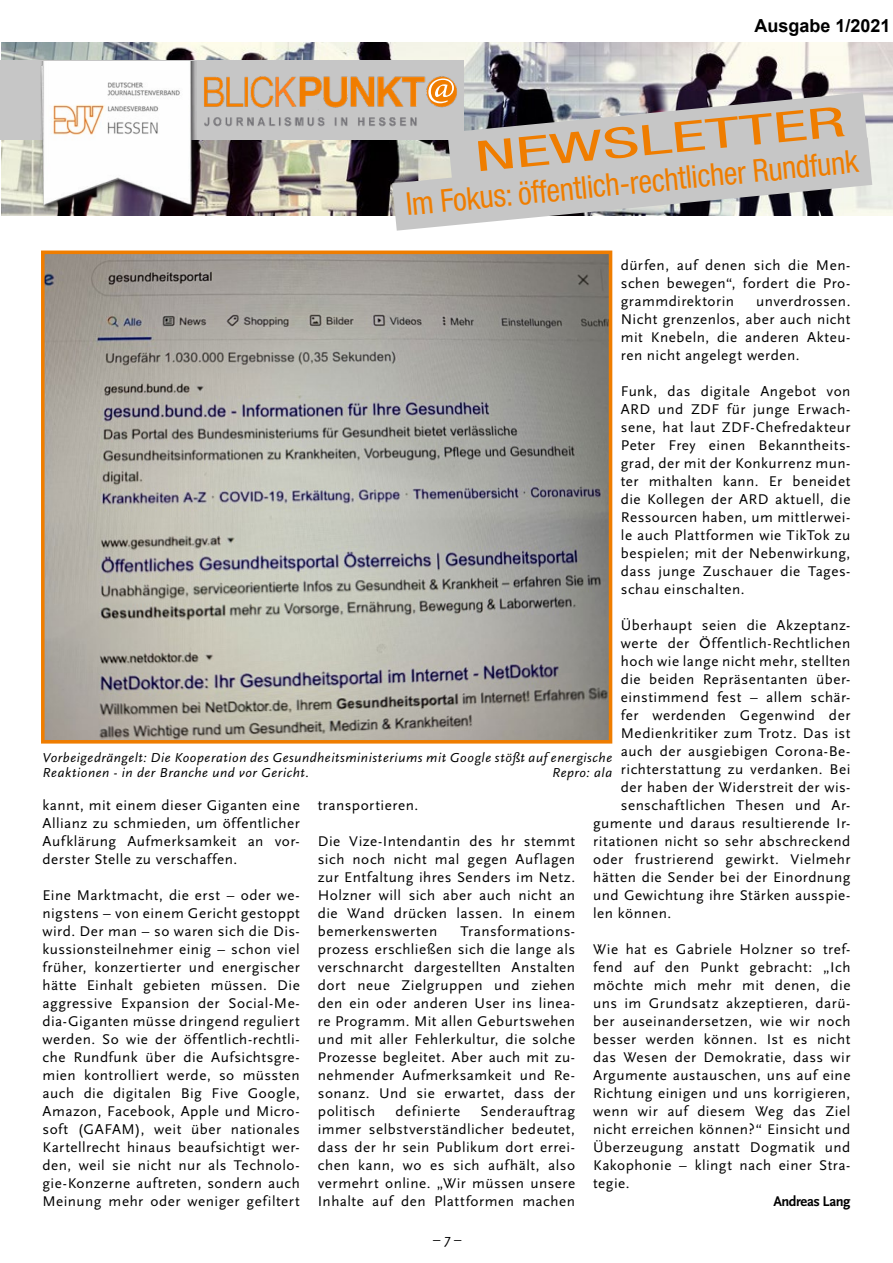
<style>
.page{position:relative;width:893px;height:1263px;background:#fff}
.page>*{position:absolute;margin:0;border:0;box-sizing:border-box;transform-origin:0 0}
.t1{font:condensed 42px "Helvetica Neue";color:#ef7d00;scale:1.75 1}
.t2{font:condensed 31.5px "Helvetica Neue";color:#ef7d00}
.t3{font:700 18px "Arial";color:#000}
.t4{font:14.7px/18px "Scala Sans";letter-spacing:.03em;color:#000;text-align:justify}
.t5{font:700 14.7px "Scala Sans";letter-spacing:-.03em;color:#000}
.t6{font:italic 14.7px "Scala Sans";color:#000}
.t7{font:italic 13.5px/15px "Scala Sans";letter-spacing:.04em;color:#000}
</style>
<div class="page">
<img style="left:2px;top:42px;width:890px;height:173px">
<div style="left:0;top:61px;width:463px;height:79px;background:#c6c6c6"></div>
<img style="left:201px;top:69px;width:269px;height:75px">
<img style="left:40px;top:62px;width:157px;height:152px">
<svg style="left:392px;top:78px;width:480px;height:153px;background:#b8b7b6"></svg>
<img style="left:46px;top:255px;width:561px;height:483px">
<div style="left:41px;top:250px;width:571px;height:493px;border:4px solid #ef7d00"></div>
<p class="t3" style="left:754px;top:13px;width:138px">Ausgabe 1/2021</p>
<h1 class="t1" style="left:473px;top:131px;width:214px;rotate:-5deg">NEWSLETTER</h1>
<h2 class="t2" style="left:404px;top:188px;width:456px;rotate:-6deg">Im Fokus: öffentlich-rechtlicher Rundfunk</h2>
<p class="t4" style="left:621px;top:256px;width:231px">dürfen, auf denen sich die Men&shy;schen bewegen“, fordert die Pro&shy;grammdirektorin</p>
<p class="t4" style="left:621px;top:293px;width:231px;text-indent:135px">unverdrossen.<br>Nicht grenzenlos, aber auch nicht mit Knebeln, die anderen Akteu&shy;ren nicht angelegt werden.</p>
<p class="t4" style="left:621px;top:383px;width:231px">Funk, das digitale Angebot von ARD und ZDF für junge Erwach&shy;sene, hat laut ZDF-Chefredakteur Peter Frey einen Bekanntheits&shy;grad, der mit der Konkurrenz mun&shy;ter mithalten kann. Er beneidet die Kollegen der ARD aktuell, die Ressourcen haben, um mittlerwei&shy;le auch Plattformen wie TikTok zu bespielen; mit der Nebenwirkung, dass junge Zuschauer die Tages&shy;schau einschalten.</p>
<p class="t4" style="left:621px;top:617px;width:231px">Überhaupt seien die Akzeptanz-</p>
<p class="t4" style="left:621px;top:635px;width:231px">werte der Öffentlich-Rechtlichen</p>
<p class="t4" style="left:621px;top:652px;width:231px">hoch wie lange nicht mehr, stellten</p>
<p class="t4" style="left:621px;top:670px;width:231px">die beiden Repräsentanten über-</p>
<p class="t4" style="left:621px;top:689px;width:231px">einstimmend fest – allem schär-</p>
<p class="t4" style="left:621px;top:707px;width:231px">fer werdenden Gegenwind der</p>
<p class="t4" style="left:621px;top:724px;width:231px">Medienkritiker zum Trotz. Das ist</p>
<p class="t4" style="left:621px;top:742px;width:231px">auch der ausgiebigen Corona-Be-</p>
<p class="t4" style="left:621px;top:761px;width:231px">richterstattung zu verdanken. Bei</p>
<p class="t4" style="left:621px;top:778px;width:231px">der haben der Widerstreit der wis-</p>
<p class="t4" style="left:621px;top:797px;width:231px">senschaftlichen Thesen und Ar-</p>
<p class="t4" style="left:593px;top:815px;width:259px">gumente und daraus resultierende Ir-</p>
<p class="t4" style="left:593px;top:833px;width:259px">ritationen nicht so sehr abschreckend</p>
<p class="t4" style="left:593px;top:850px;width:259px">oder frustrierend gewirkt. Vielmehr</p>
<p class="t4" style="left:593px;top:868px;width:259px">hätten die Sender bei der Einordnung</p>
<p class="t4" style="left:593px;top:886px;width:259px">und Gewichtung ihre Stärken ausspie-</p>
<p class="t4" style="left:593px;top:905px;width:80px">len können.</p>
<p class="t4" style="left:593px;top:941px;width:259px">Wie hat es Gabriele Holzner so tref&shy;fend auf den Punkt gebracht: „Ich möchte mich mehr mit denen, die uns im Grundsatz akzeptieren, darü&shy;ber auseinandersetzen, wie wir noch besser werden können. Ist es nicht das Wesen der Demokratie, dass wir Argumente austauschen, uns auf eine Richtung einigen und uns korrigieren, wenn wir auf diesem Weg das Ziel nicht erreichen können?“ Einsicht und Überzeugung anstatt Dogmatik und Kakophonie – klingt nach einer Stra&shy;tegie.</p>
<p class="t5" style="left:773px;top:1193px;width:79px">Andreas Lang</p>
<p class="t7" style="left:43px;top:751px;width:571px">Vorbeigedrängelt: Die Kooperation des Gesundheitsministeriums mit Google stößt auf energische<br>Reaktionen - in der Branche und vor Gericht.</p>
<p class="t7" style="left:552px;top:766px;width:62px">Repro: ala</p>
<p class="t4" style="left:43px;top:797px;width:259px">kannt, mit einem dieser Giganten eine Allianz zu schmieden, um öffentlicher Aufklärung Aufmerksamkeit an vor&shy;derster Stelle zu verschaffen.</p>
<p class="t4" style="left:43px;top:887px;width:259px">Eine Marktmacht, die erst – oder we&shy;nigstens – von einem Gericht gestoppt wird. Der man – so waren sich die Dis&shy;kussionsteilnehmer einig – schon viel früher, konzertierter und energischer hätte Einhalt gebieten müssen. Die aggressive Expansion der Social-Me&shy;dia-Giganten müsse dringend reguliert werden. So wie der öffentlich-rechtli&shy;che Rundfunk über die Aufsichtsgre&shy;mien kontrolliert werde, so müssten auch die digitalen Big Five Google, Amazon, Facebook, Apple und Micro&shy;soft (GAFAM), weit über nationales Kartellrecht hinaus beaufsichtigt wer&shy;den, weil sie nicht nur als Technolo&shy;gie-Konzerne auftreten, sondern auch Meinung mehr oder weniger gefiltert</p>
<p class="t4" style="left:318px;top:796px;width:102px">transportieren.</p>
<p class="t4" style="left:318px;top:832px;width:259px">Die Vize-Intendantin des hr stemmt sich noch nicht mal gegen Auflagen zur Entfaltung ihres Senders im Netz.<br>Holzner will sich aber auch nicht an die Wand drücken lassen. In einem bemerkenswerten</p>
<p class="t4" style="left:318px;top:922px;width:259px;text-indent:143px">Transformations&shy;prozess erschließen sich die lange als verschnarcht dargestellten Anstalten dort neue Zielgruppen und ziehen den ein oder anderen User ins linea&shy;re Programm. Mit allen Geburtswehen und mit aller Fehlerkultur, die solche Prozesse begleitet. Aber auch mit zu&shy;nehmender Aufmerksamkeit und Re&shy;sonanz. Und sie erwartet, dass der politisch</p>
<p class="t4" style="left:318px;top:1102px;width:259px;text-indent:163px">Senderauftrag immer selbstverständlicher bedeutet, dass der hr sein Publikum dort errei&shy;chen kann, wo es sich aufhält, also vermehrt online. „Wir müssen unsere Inhalte auf den Plattformen machen</p>
<p class="t4" style="left:395px;top:1102px;width:66px">definierte</p>
<p class="t6" style="left:433px;top:1231px;width:31px">– 7 –</p>
</div>
